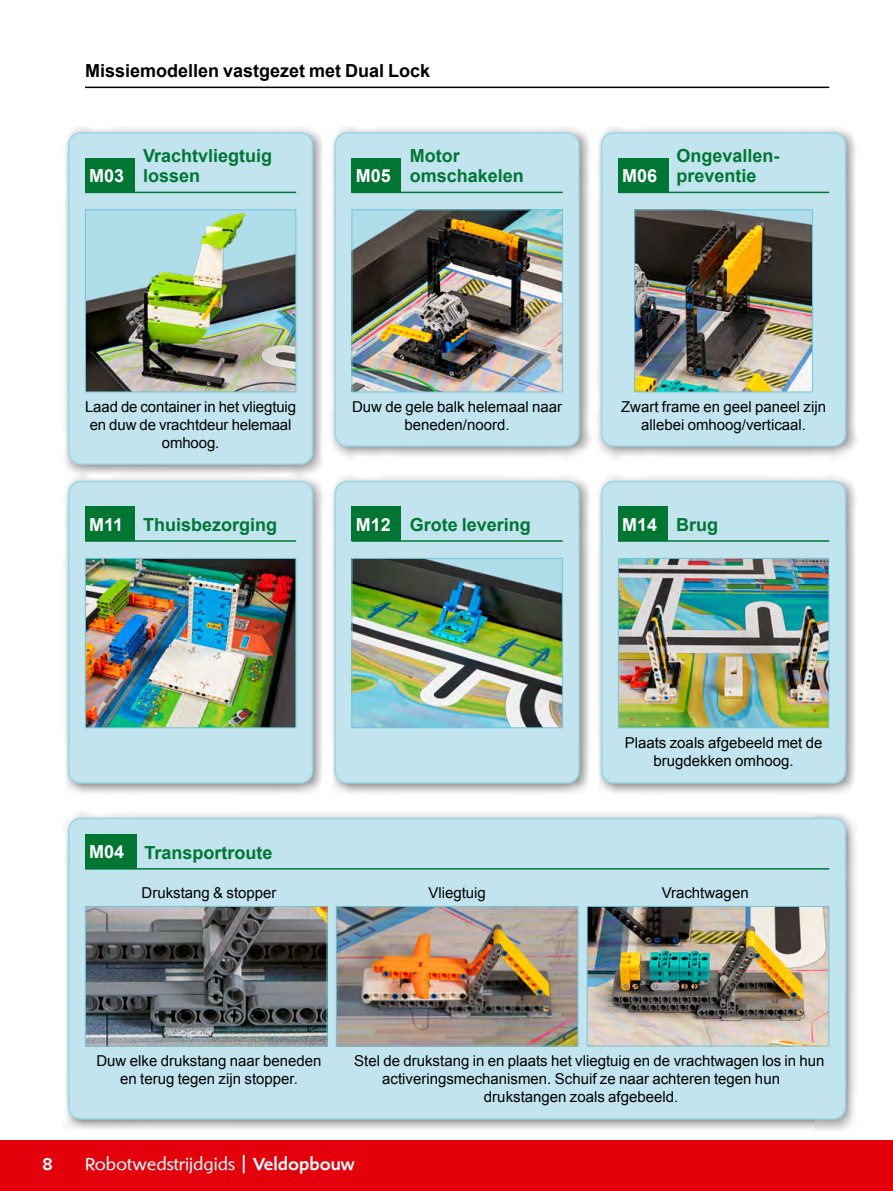
<style>
.page{position:relative;width:893px;height:1191px;background:#fff}
.page>*{position:absolute;margin:0;border:0;box-sizing:border-box;transform-origin:0 0}
.t1{font:700 18px/19.5px "Arial";color:#007633}
.t2{font:700 18px "Arial";color:#000}
.t3{font:18px "Shinn RR";color:#fff}
.t4{font:500 18px "Shinn RR";color:#fff}
.t5{font:15px/18px "Arial";color:#000;text-align:center}
.s1{color:#fff}
.s2{font-size:27px}
.s3{font-weight:500}
</style>
<div class="page">
<div style="left:0;top:1140px;width:893px;height:51px;background:#e3000b"></div>
<div style="left:595px;top:126px;width:263px;height:333px;background:#000;opacity:.5"></div>
<div style="left:602px;top:133px;width:243px;height:313px;background:#c1e4ef;border-radius:12px"></div>
<div style="left:618px;top:158px;width:50px;height:34px;background:#007633"></div>
<hr style="left:618px;top:192px;width:50px;height:1px;background:#007633">
<hr style="left:668px;top:192px;width:161px;height:1px;background:#007633">
<img style="left:636px;top:211px;width:175px;height:179px">
<div style="left:634px;top:209px;width:179px;height:183px;border:1px solid #6cc7dc"></div>
<div style="left:601px;top:132px;width:245px;height:315px;border:2px solid #9bd6e6;border-radius:12px"></div>
<div style="left:595px;top:474px;width:263px;height:321px;background:#000;opacity:.5"></div>
<div style="left:602px;top:481px;width:243px;height:302px;background:#c1e4ef;border-radius:12px"></div>
<div style="left:618px;top:507px;width:50px;height:34px;background:#007633"></div>
<hr style="left:618px;top:540px;width:50px;height:2px;background:#007633">
<hr style="left:668px;top:540px;width:161px;height:2px;background:#007633">
<img style="left:620px;top:560px;width:207px;height:166px">
<div style="left:618px;top:558px;width:211px;height:170px;border:1px solid #6cc7dc"></div>
<div style="left:601px;top:481px;width:245px;height:302px;border:2px solid #9bd6e6;border-radius:12px"></div>
<div style="left:328px;top:126px;width:264px;height:333px;background:#000;opacity:.5"></div>
<div style="left:335px;top:133px;width:244px;height:313px;background:#c1e4ef;border-radius:12px"></div>
<div style="left:351px;top:158px;width:50px;height:34px;background:#007633"></div>
<hr style="left:351px;top:192px;width:50px;height:1px;background:#007633">
<hr style="left:401px;top:192px;width:162px;height:1px;background:#007633">
<img style="left:353px;top:211px;width:208px;height:179px">
<div style="left:351px;top:209px;width:212px;height:183px;border:1px solid #6cc7dc"></div>
<div style="left:334px;top:132px;width:246px;height:315px;border:2px solid #9bd6e6;border-radius:12px"></div>
<div style="left:328px;top:474px;width:264px;height:321px;background:#000;opacity:.5"></div>
<div style="left:335px;top:481px;width:244px;height:302px;background:#c1e4ef;border-radius:12px"></div>
<div style="left:351px;top:507px;width:50px;height:34px;background:#007633"></div>
<hr style="left:351px;top:540px;width:50px;height:2px;background:#007633">
<hr style="left:401px;top:540px;width:162px;height:2px;background:#007633">
<img style="left:353px;top:560px;width:208px;height:166px">
<div style="left:351px;top:558px;width:212px;height:170px;border:1px solid #6cc7dc"></div>
<div style="left:334px;top:481px;width:246px;height:302px;border:2px solid #9bd6e6;border-radius:12px"></div>
<div style="left:62px;top:126px;width:263px;height:351px;background:#000;opacity:.5"></div>
<div style="left:69px;top:133px;width:243px;height:331px;background:#c1e4ef;border-radius:12px"></div>
<div style="left:85px;top:158px;width:50px;height:34px;background:#007633"></div>
<hr style="left:85px;top:192px;width:50px;height:1px;background:#007633">
<hr style="left:135px;top:192px;width:161px;height:1px;background:#007633">
<img style="left:87px;top:211px;width:207px;height:179px">
<div style="left:85px;top:209px;width:211px;height:183px;border:1px solid #6cc7dc"></div>
<div style="left:68px;top:132px;width:245px;height:333px;border:2px solid #9bd6e6;border-radius:12px"></div>
<div style="left:62px;top:474px;width:263px;height:321px;background:#000;opacity:.5"></div>
<div style="left:69px;top:481px;width:243px;height:302px;background:#c1e4ef;border-radius:12px"></div>
<div style="left:85px;top:507px;width:50px;height:34px;background:#007633"></div>
<hr style="left:135px;top:540px;width:161px;height:2px;background:#007633">
<hr style="left:85px;top:540px;width:50px;height:2px;background:#007633">
<img style="left:87px;top:560px;width:207px;height:166px">
<div style="left:85px;top:558px;width:211px;height:170px;border:1px solid #6cc7dc"></div>
<div style="left:68px;top:481px;width:245px;height:302px;border:2px solid #9bd6e6;border-radius:12px"></div>
<div style="left:62px;top:811px;width:796px;height:320px;background:#000;opacity:.5"></div>
<div style="left:69px;top:818px;width:776px;height:300px;background:#c1e4ef;border-radius:12px"></div>
<div style="left:85px;top:835px;width:51px;height:34px;background:#007633"></div>
<hr style="left:136px;top:868px;width:693px;height:1px;background:#007633">
<img style="left:87px;top:908px;width:238px;height:136px">
<div style="left:85px;top:906px;width:242px;height:140px;border:1px solid #6cc7dc"></div>
<img style="left:338px;top:908px;width:238px;height:136px">
<div style="left:336px;top:906px;width:242px;height:140px;border:1px solid #6cc7dc"></div>
<img style="left:589px;top:908px;width:238px;height:136px">
<div style="left:587px;top:906px;width:242px;height:140px;border:1px solid #6cc7dc"></div>
<div style="left:68px;top:817px;width:778px;height:302px;border:2px solid #9bd6e6;border-radius:12px"></div>
<hr style="left:85px;top:87px;width:744px;height:1px;background:#000">
<p class="t2" style="left:85px;top:59px;width:347px">Missiemodellen vastgezet met Dual Lock</p>
<p class="t1" style="left:89px;top:147px;width:184px;text-indent:54px">Vrachtvliegtuig<br><span class="s1">M03</span> lossen</p>
<p class="t1" style="left:356px;top:147px;width:169px;text-align:center">Motor<br><span class="s1">M05</span> omschakelen</p>
<p class="t1" style="left:622px;top:147px;width:159px;text-indent:54px">Ongevallen-<br><span class="s1">M06</span> preventie</p>
<p class="t5" style="left:85px;top:397px;width:212px">Laad de container in het vliegtuig en duw de vrachtdeur helemaal omhoog.</p>
<p class="t1" style="left:89px;top:515px;width:189px"><span class="s1">M11</span> Thuisbezorging</p>
<p class="t5" style="left:352px;top:397px;width:212px">Duw de gele balk helemaal naar beneden/noord.</p>
<p class="t1" style="left:356px;top:515px;width:176px"><span class="s1">M12</span> Grote levering</p>
<p class="t5" style="left:621px;top:397px;width:207px">Zwart frame en geel paneel zijn allebei omhoog/verticaal.</p>
<p class="t1" style="left:622px;top:515px;width:97px"><span class="s1">M14</span> Brug</p>
<p class="t5" style="left:625px;top:733px;width:199px">Plaats zoals afgebeeld met de brugdekken omhoog.</p>
<p class="t1" style="left:89px;top:843px;width:185px"><span class="s1">M04</span> Transportroute</p>
<p class="t5" style="left:142px;top:883px;width:137px">Drukstang &amp; stopper</p>
<p class="t5" style="left:428px;top:883px;width:59px">Vliegtuig</p>
<p class="t5" style="left:662px;top:883px;width:88px">Vrachtwagen</p>
<p class="t4" style="left:43px;top:1152px;width:12px">8</p>
<p class="t5" style="left:96px;top:1051px;width:227px">Duw elke drukstang naar beneden en terug tegen zijn stopper.</p>
<p class="t5" style="left:354px;top:1051px;width:472px">Stel de drukstang in en plaats het vliegtuig en de vrachtwagen los in hun</p>
<p class="t5" style="left:382px;top:1069px;width:399px">activeringsmechanismen. Schuif ze naar achteren tegen hun</p>
<p class="t5" style="left:484px;top:1087px;width:196px">drukstangen zoals afgebeeld.</p>
<p class="t3" style="left:85px;top:1153px;width:271px">Robotwedstrijdgids <span class="s2">I</span> <span class="s3">Veldopbouw</span></p>
</div>
